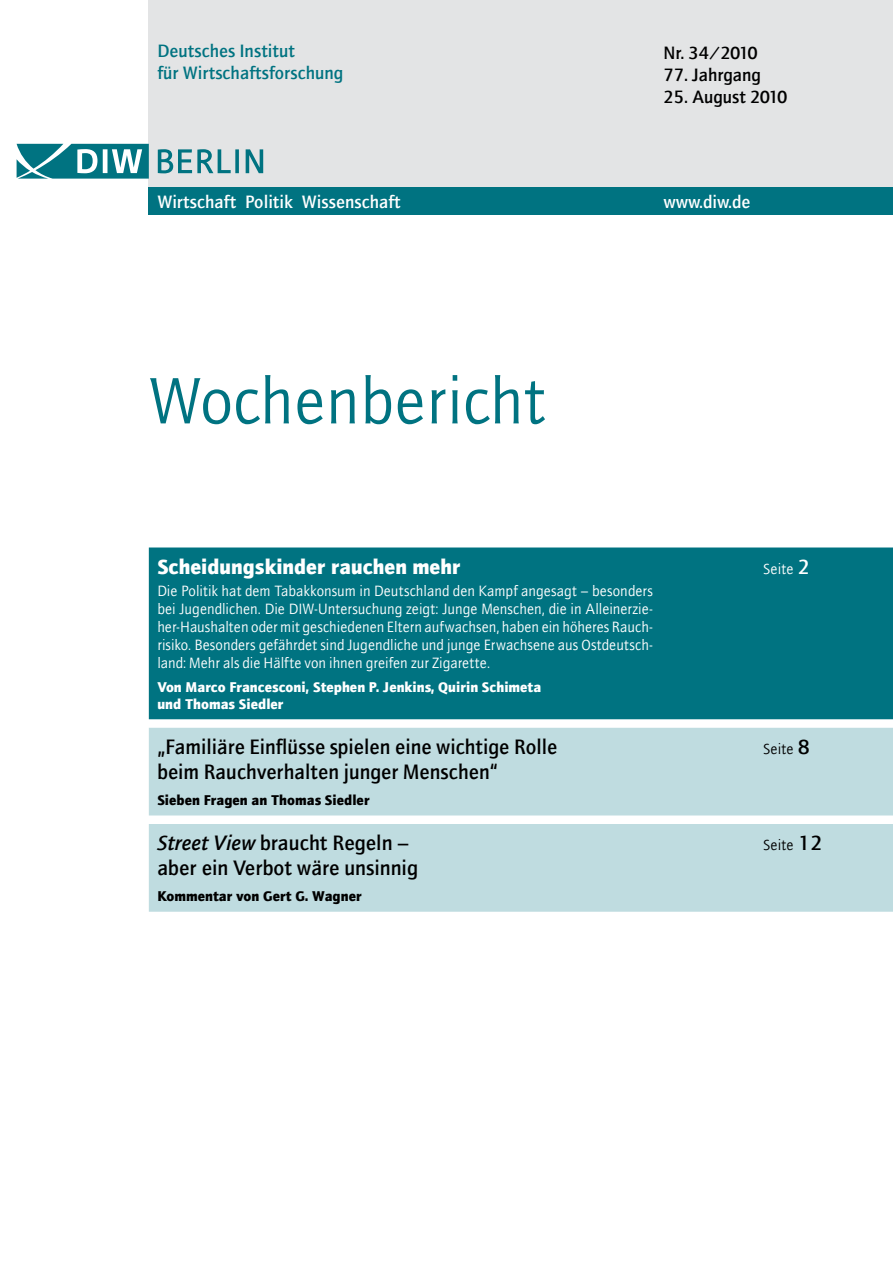
<style>
.page{position:relative;width:893px;height:1263px;background:#fff}
.page>*{position:absolute;margin:0;border:0;box-sizing:border-box;transform-origin:0 0}
.t1{font:66px "AT Quay Sans";color:#007381}
.t2{font:500 21px/25.2px "AT Quay Sans";color:#000}
.t3{font:900 21px "AT Quay Sans";color:#fff}
.t4{font:500 18px/21.6px "AT Quay Sans";color:#007381}
.t5{font:500 18px "AT Quay Sans";color:#fff}
.t6{font:500 18px "AT Quay Sans";color:#000}
.t7{font:15px/18px "AT Quay Sans";color:#fff;text-align:justify}
.t8{font:15px "AT Quay Sans";color:#000}
.t9{font:900 14.25px/17.1px "AT Quay Sans";color:#fff}
.t10{font:900 14.25px "AT Quay Sans";color:#000}
.s1{font-style:italic}
.s2{font-weight:500;font-size:21px}
</style>
<div class="page">
<div style="left:149px;top:0;width:744px;height:187px;background:#e3e4e5"></div>
<div style="left:149px;top:187px;width:744px;height:27px;background:#007381"></div>
<svg style="left:17px;top:144px;width:132px;height:35px"></svg>
<svg style="left:158px;top:149px;width:105px;height:24px"></svg>
<div style="left:149px;top:547px;width:744px;height:172px;background:#007381"></div>
<div style="left:149px;top:728px;width:744px;height:184px;background:#bfdce0"></div>
<p class="t4" style="left:157px;top:40px;width:187px">Deutsches Institut<br>für Wirtschaftsforschung</p>
<p class="t6" style="left:663px;top:43px;width:96px">Nr. 34/2010</p>
<p class="t6" style="left:663px;top:64px;width:99px">77. Jahrgang</p>
<p class="t6" style="left:663px;top:86px;width:125px">25. August 2010</p>
<p class="t5" style="left:157px;top:191px;width:245px">Wirtschaft Politik Wissenschaft</p>
<p class="t5" style="left:663px;top:191px;width:88px">www.diw.de</p>
<h1 class="t1" style="left:149px;top:362px;width:399px">Wochenbericht</h1>
<h2 class="t3" style="left:157px;top:554px;width:305px">Scheidungskinder rauchen mehr</h2>
<p class="t7" style="left:157px;top:582px;width:497px">Die Politik hat dem Tabakkonsum in Deutschland den Kampf angesagt – besonders bei Jugendlichen. Die DIW-Untersuchung zeigt: Junge Menschen, die in Alleinerzie&shy;her-Haushalten oder mit geschiedenen Eltern aufwachsen, haben ein höheres Rauch&shy;risiko. Besonders gefährdet sind Jugendliche und junge Erwachsene aus Ostdeutsch&shy;land: Mehr als die Hälfte von ihnen greifen zur Zigarette.</p>
<p class="t9" style="left:157px;top:678px;width:385px">Von Marco Francesconi, Stephen P. Jenkins, Quirin Schimeta und Thomas Siedler</p>
<h2 class="t2" style="left:157px;top:734px;width:402px">„Familiäre Einflüsse spielen eine wichtige Rolle beim Rauchverhalten junger Menschen“</h2>
<p class="t10" style="left:157px;top:791px;width:214px">Sieben Fragen an Thomas Siedler</p>
<h2 class="t2" style="left:157px;top:830px;width:262px"><span class="s1">Street View</span> braucht Regeln – aber ein Verbot wäre unsinnig</h2>
<p class="t10" style="left:157px;top:887px;width:206px">Kommentar von Gert G. Wagner</p>
<p class="t7" style="left:764px;top:559px;width:48px">Seite <span class="s2">2</span></p>
<p class="t8" style="left:764px;top:740px;width:48px">Seite <span class="s2">8</span></p>
<p class="t8" style="left:764px;top:836px;width:60px">Seite <span class="s2">12</span></p>
</div>
